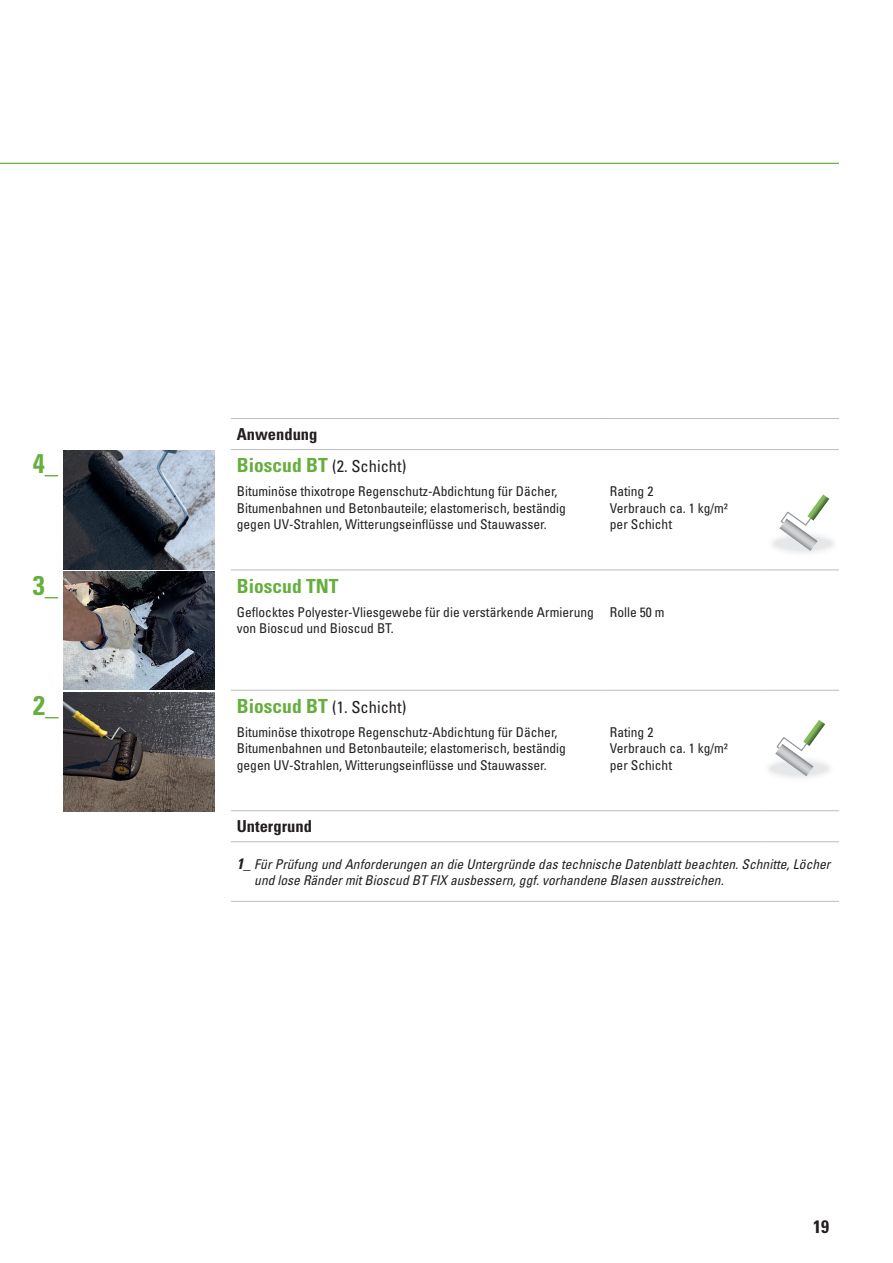
<style>
.page{position:relative;width:893px;height:1263px;background:#fff}
.page>*{position:absolute;margin:0;border:0;box-sizing:border-box;transform-origin:0 0}
.t1{font:700 condensed 27px "Univers LT Std";color:#66ae3d}
.t2{font:700 condensed 19.5px "Univers LT Std";color:#66ae3d}
.t3{font:700 condensed 18px "Univers LT Std";color:#231f20}
.t4{font:condensed 16.5px "Univers LT Std";color:#231f20}
.t5{font:700 condensed 16.5px "Univers LT Std";color:#231f20}
.t6{font:condensed 13.5px/16.2px "Univers LT Std";color:#231f20}
.t7{font:italic condensed 13.5px/16.2px "Univers LT Std";color:#231f20}
.s1{font-weight:700;font-size:19.5px;color:#66ae3d}
.s2{font-weight:700;font-size:15px}
</style>
<div class="page">
<hr style="left:0;top:163px;width:839px;height:1px;background:#66ae3d">
<hr style="left:231px;top:418px;width:373px;height:1px;background:#bcbdc0">
<hr style="left:231px;top:449px;width:373px;height:1px;background:#bcbdc0">
<hr style="left:604px;top:418px;width:161px;height:1px;background:#bcbdc0">
<hr style="left:604px;top:449px;width:161px;height:1px;background:#bcbdc0">
<hr style="left:604px;top:810px;width:161px;height:1px;background:#bcbdc0">
<hr style="left:765px;top:418px;width:74px;height:1px;background:#bcbdc0">
<hr style="left:765px;top:449px;width:74px;height:1px;background:#bcbdc0">
<hr style="left:231px;top:569px;width:373px;height:1px;background:#bcbdc0">
<hr style="left:231px;top:690px;width:373px;height:1px;background:#bcbdc0">
<hr style="left:231px;top:841px;width:373px;height:1px;background:#bcbdc0">
<hr style="left:604px;top:569px;width:161px;height:1px;background:#bcbdc0">
<hr style="left:604px;top:690px;width:161px;height:1px;background:#bcbdc0">
<hr style="left:604px;top:841px;width:161px;height:1px;background:#bcbdc0">
<hr style="left:765px;top:569px;width:74px;height:1px;background:#bcbdc0">
<hr style="left:231px;top:810px;width:373px;height:1px;background:#bcbdc0">
<hr style="left:231px;top:901px;width:373px;height:1px;background:#bcbdc0">
<hr style="left:604px;top:901px;width:161px;height:1px;background:#bcbdc0">
<hr style="left:765px;top:901px;width:74px;height:1px;background:#bcbdc0">
<hr style="left:765px;top:810px;width:74px;height:1px;background:#bcbdc0">
<hr style="left:765px;top:690px;width:74px;height:1px;background:#bcbdc0">
<hr style="left:765px;top:841px;width:74px;height:1px;background:#bcbdc0">
<img style="left:64px;top:450px;width:151px;height:119px">
<img style="left:64px;top:572px;width:151px;height:118px">
<img style="left:64px;top:692px;width:151px;height:119px">
<svg style="left:767px;top:529px;width:72px;height:29px"></svg>
<svg style="left:779px;top:494px;width:50px;height:57px"></svg>
<svg style="left:763px;top:754px;width:72px;height:29px"></svg>
<svg style="left:775px;top:720px;width:50px;height:56px"></svg>
<p class="t1" style="left:33px;top:447px;width:27px">4_</p>
<p class="t1" style="left:33px;top:569px;width:27px">3_</p>
<p class="t1" style="left:33px;top:689px;width:27px">2_</p>
<p class="t5" style="left:237px;top:424px;width:82px">Anwendung</p>
<p class="t4" style="left:237px;top:456px;width:171px"><span class="s1">Bioscud BT</span> (2. Schicht)</p>
<p class="t6" style="left:237px;top:483px;width:331px">Bituminöse thixotrope Regenschutz-Abdichtung für Dächer,<br>Bitumenbahnen und Betonbauteile; elastomerisch, beständig gegen UV-Strahlen, Witterungseinflüsse und Stauwasser.</p>
<p class="t6" style="left:610px;top:483px;width:45px">Rating 2</p>
<p class="t6" style="left:610px;top:499px;width:119px">Verbrauch ca. 1 kg/m² per Schicht</p>
<p class="t2" style="left:237px;top:574px;width:103px">Bioscud TNT</p>
<p class="t6" style="left:237px;top:604px;width:359px">Geflocktes Polyester-Vliesgewebe für die verstärkende Armierung von Bioscud und Bioscud BT.</p>
<p class="t6" style="left:610px;top:604px;width:56px">Rolle 50 m</p>
<p class="t4" style="left:237px;top:697px;width:171px"><span class="s1">Bioscud BT</span> (1. Schicht)</p>
<p class="t6" style="left:237px;top:724px;width:331px">Bituminöse thixotrope Regenschutz-Abdichtung für Dächer,<br>Bitumenbahnen und Betonbauteile; elastomerisch, beständig gegen UV-Strahlen, Witterungseinflüsse und Stauwasser.</p>
<p class="t6" style="left:610px;top:724px;width:45px">Rating 2</p>
<p class="t6" style="left:610px;top:740px;width:119px">Verbrauch ca. 1 kg/m² per Schicht</p>
<p class="t5" style="left:237px;top:816px;width:77px">Untergrund</p>
<p class="t7" style="left:254px;top:856px;width:578px;text-indent:-17px"><span class="s2">1_</span> Für Prüfung und Anforderungen an die Untergründe das technische Datenblatt beachten. Schnitte, Löcher und lose Ränder mit Bioscud BT FIX ausbessern, ggf. vorhandene Blasen ausstreichen.</p>
<h3 class="t3" style="left:813px;top:1216px;width:17px">19</h3>
</div>
